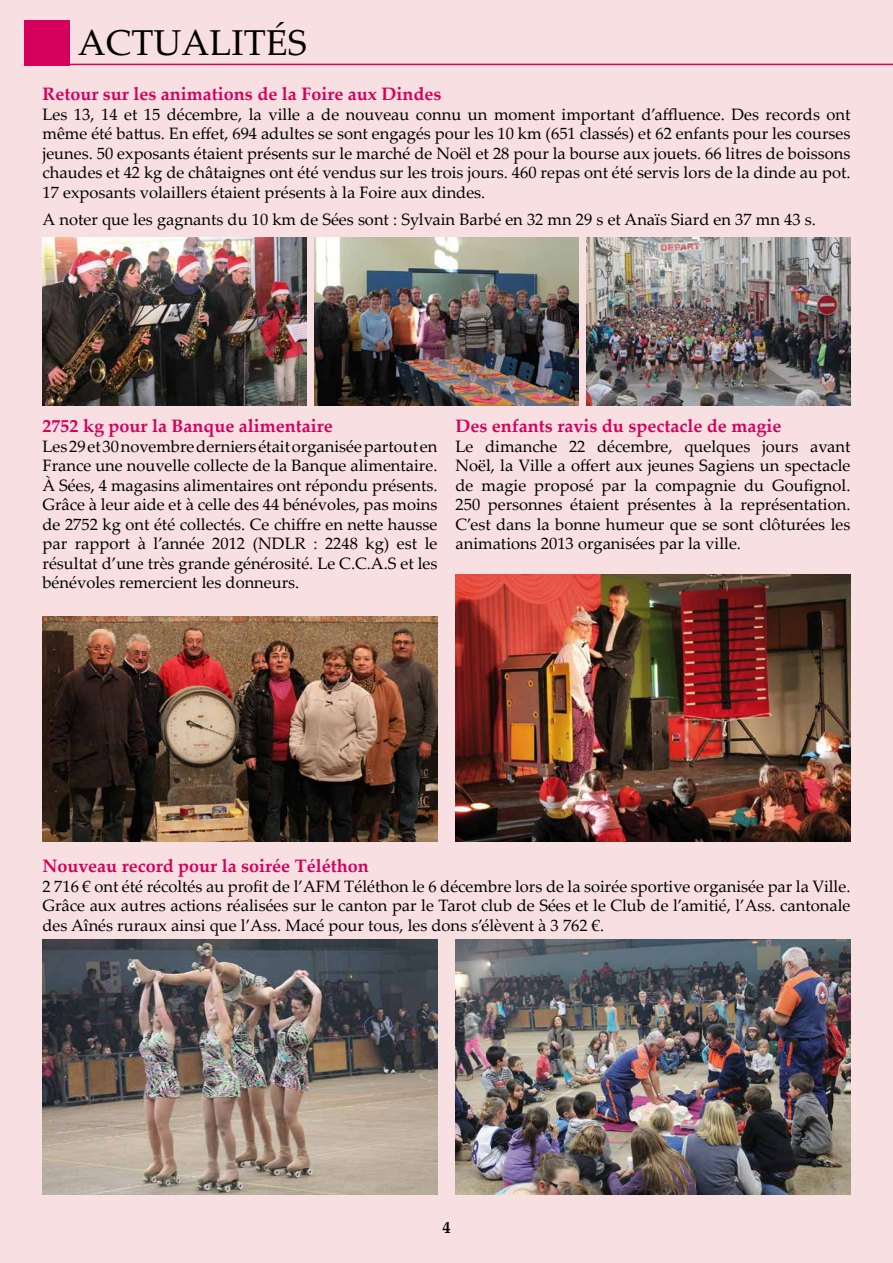
<style>
.page{position:relative;width:893px;height:1263px;background:#f8dfe2}
.page>*{position:absolute;margin:0;border:0;box-sizing:border-box;transform-origin:0 0}
.t1{font:36px "Palatino Linotype";color:#000}
.t2{font:700 18px "Palatino Linotype";color:#d5005b}
.t3{font:16.5px/19.5px "Palatino Linotype";color:#000;text-align:justify}
.t4{font:700 16.5px "Palatino Linotype";color:#000}
</style>
<div class="page">
<div style="left:24px;top:20px;width:45px;height:45px;background:#d5005b"></div>
<hr style="left:69px;top:64px;width:824px;height:1px;background:#d5005b">
<img style="left:43px;top:238px;width:263px;height:168px">
<img style="left:315px;top:238px;width:263px;height:168px">
<img style="left:587px;top:238px;width:263px;height:168px">
<img style="left:43px;top:617px;width:394px;height:224px">
<img style="left:43px;top:940px;width:394px;height:255px">
<img style="left:455px;top:940px;width:395px;height:255px">
<img style="left:455px;top:574px;width:395px;height:267px">
<h1 class="t1" style="left:78px;top:17px;width:230px">ACTUALITéS</h1>
<p class="t2" style="left:43px;top:81px;width:400px">Retour sur les animations de la Foire aux Dindes</p>
<p class="t3" style="left:43px;top:104px;width:809px">Les 13, 14 et 15 décembre, la ville a de nouveau connu un moment important d’affluence. Des records ont même été battus. En effet, 694 adultes se sont engagés pour les 10 km (651 classés) et 62 enfants pour les courses jeunes. 50 exposants étaient présents sur le marché de Noël et 28 pour la bourse aux jouets. 66 litres de boissons chaudes et 42 kg de châtaignes ont été vendus sur les trois jours. 460 repas ont été servis lors de la dinde au pot.<br>17 exposants volaillers étaient présents à la Foire aux dindes.</p>
<p class="t3" style="left:43px;top:209px;width:775px">A noter que les gagnants du 10 km de Sées sont : Sylvain Barbé en 32 mn 29 s et Anaïs Siard en 37 mn 43 s.</p>
<p class="t2" style="left:43px;top:413px;width:292px">2752 kg pour la Banque alimentaire</p>
<p class="t3" style="left:43px;top:435px;width:396px">Les 29 et 30 novembre derniers était organisée partout en France une nouvelle collecte de la Banque alimentaire.<br>À Sées, 4 magasins alimentaires ont répondu présents.<br>Grâce à leur aide et à celle des 44 bénévoles, pas moins de 2752 kg ont été collectés. Ce chiffre en nette hausse par rapport à l’année 2012 (NDLR : 2248 kg) est le résultat d’une très grande générosité. Le C.C.A.S et les bénévoles remercient les donneurs.</p>
<p class="t2" style="left:455px;top:413px;width:327px">Des enfants ravis du spectacle de magie</p>
<p class="t3" style="left:455px;top:435px;width:396px">Le dimanche 22 décembre, quelques jours avant Noël, la Ville a offert aux jeunes Sagiens un spectacle de magie proposé par la compagnie du Goufignol.<br>250 personnes étaient présentes à la représentation.<br>C’est dans la bonne humeur que se sont clôturées les animations 2013 organisées par la ville.</p>
<p class="t2" style="left:43px;top:853px;width:328px">Nouveau record pour la soirée Téléthon</p>
<p class="t3" style="left:43px;top:876px;width:809px">2 716 € ont été récoltés au profit de l’AFM Téléthon le 6 décembre lors de la soirée sportive organisée par la Ville.<br>Grâce aux autres actions réalisées sur le canton par le Tarot club de Sées et le Club de l’amitié, l’Ass. cantonale des Aînés ruraux ainsi que l’Ass. Macé pour tous, les dons s’élèvent à 3 762 €.</p>
<p class="t4" style="left:442px;top:1215px;width:10px">4</p>
</div>
